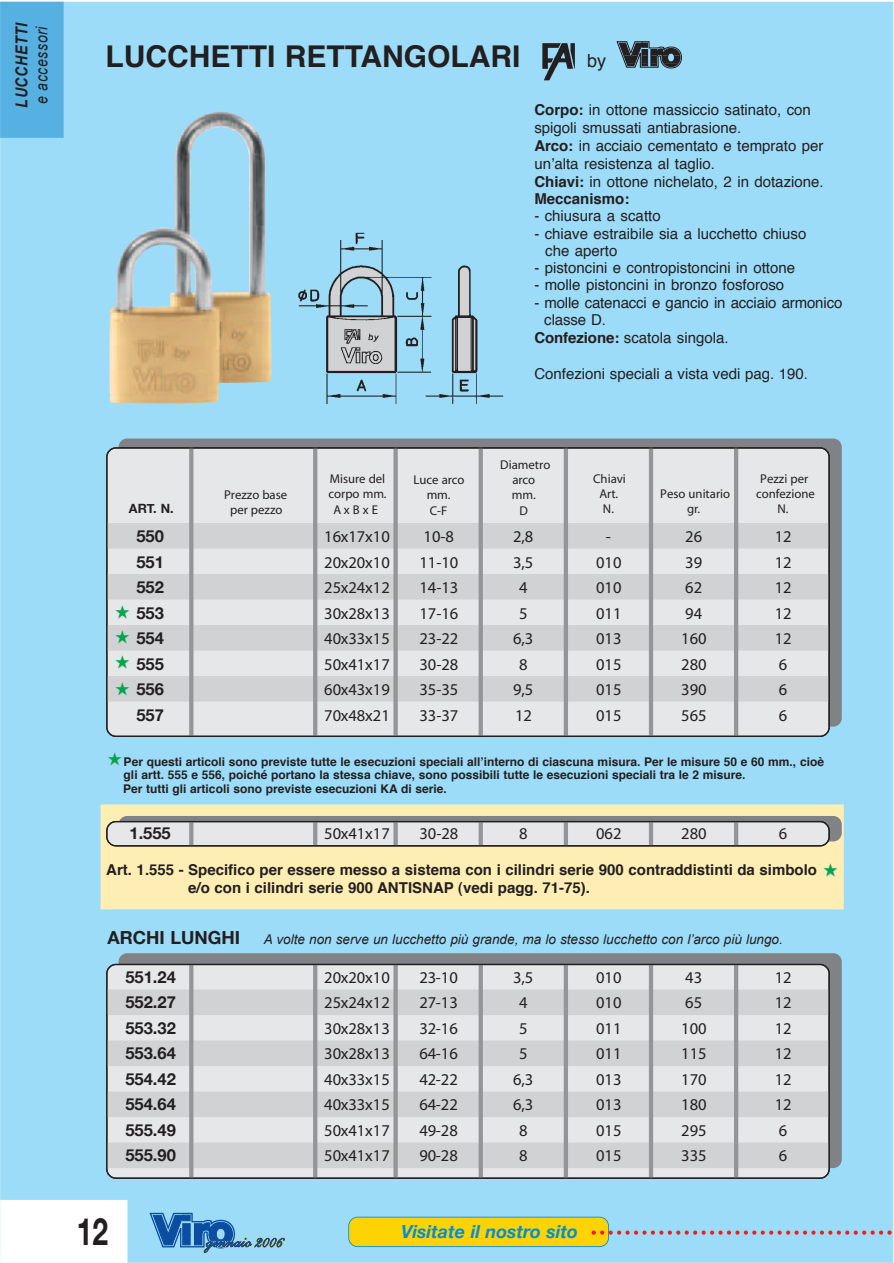
<style>
.page{position:relative;width:894px;height:1263px;background:#fff}
.page>*{position:absolute;margin:0;border:0;box-sizing:border-box;transform-origin:0 0}
.t1{font:700 37.5px "Helvetica Neue";color:#231f20;scale:.75 1}
.t2{font:700 30px "Helvetica";color:#231f20}
.t3{font:italic 700 18px "Helvetica Neue";color:#008fd5}
.t4{font:700 18px "Helvetica Neue";color:#231f20}
.t5{font:18px "Helvetica";color:#231f20}
.t6{font:condensed 16.5px/25.5px "Helvetica";color:#231f20}
.t7{font:700 16.5px/25.5px "Helvetica Neue";color:#231f20;text-align:justify}
.t8{font:italic 16.5px "Arial";color:#231f20;scale:.85 1}
.t9{font:italic 700 16.5px "Arial";color:#231f20;scale:.85 1}
.t10{font:15px/17.9px "Helvetica";color:#231f20}
.t11{font:700 15px/18px "Helvetica";color:#231f20}
.t12{font:italic 13.5px "Arial";color:#231f20}
.t13{font:condensed 12.75px/15.3px "Helvetica";color:#231f20;text-align:center}
.t14{font:700 12.75px "Helvetica Neue";color:#231f20}
.t15{font:700 12px/13.5px "Helvetica";color:#231f20}
.s1{color:#ccc}
.s2{font-weight:700}
</style>
<div class="page">
<div style="left:0;top:2px;width:892px;height:1261px;background:#9cdcf8"></div>
<div style="left:100px;top:804px;width:743px;height:105px;background:#ffeeb4"></div>
<div style="left:0;top:2px;width:64px;height:136px;background:#57b0e2"></div>
<div style="left:0;top:1200px;width:127px;height:63px;background:#fff"></div>
<svg style="left:149px;top:1212px;width:137px;height:42px"></svg>
<svg style="left:348px;top:1217px;width:543px;height:30px"></svg>
<img style="left:109px;top:111px;width:162px;height:293px">
<img style="left:542px;top:43px;width:33px;height:38px">
<svg style="left:616px;top:41px;width:66px;height:28px"></svg>
<img style="left:298px;top:233px;width:206px;height:171px">
<svg style="left:118px;top:953px;width:723px;height:215px;background:#808387"></svg>
<svg style="left:187px;top:960px;width:553px;height:4px;background:#797b7d"></svg>
<svg style="left:106px;top:964px;width:723px;height:215px;background:#d5d6d8"></svg>
<div style="left:118px;top:439px;width:723px;height:288px;background:#808285"></div>
<hr style="left:187px;top:443px;width:553px;height:4px;background:#808285">
<svg style="left:106px;top:447px;width:723px;height:290px;background:#d8d9db"></svg>
<svg style="left:106px;top:816px;width:735px;height:31px;background:#bebebf"></svg>
<p class="t9" style="left:13px;top:108px;width:102px;rotate:-90deg">UL C C H E I TT</p>
<p class="t8" style="left:32px;top:104px;width:94px;rotate:-90deg">e i rossecca</p>
<h2 class="t2" style="left:105px;top:29px;width:416px">LUCCHETTI RETTANGOLARI</h2>
<p class="t5" style="left:587px;top:46px;width:21px">by</p>
<p class="t13" style="left:224px;top:487px;width:65px">Prezzo base</p>
<p class="t14" style="left:129px;top:500px;width:46px">ART. N.</p>
<p class="t13" style="left:230px;top:503px;width:54px">per pezzo</p>
<p class="t7" style="left:136px;top:523px;width:29px">550<br>551<br>552</p>
<p class="t7" style="left:115px;top:600px;width:50px"><span class="s1">★</span> 553</p>
<p class="t7" style="left:115px;top:651px;width:50px"><span class="s1">★</span> 555</p>
<p class="t7" style="left:115px;top:676px;width:50px"><span class="s1">★</span> 556</p>
<p class="t7" style="left:115px;top:625px;width:50px"><span class="s1">★</span> 554</p>
<p class="t7" style="left:136px;top:702px;width:29px">557</p>
<p class="t13" style="left:328px;top:472px;width:60px">Misure del corpo mm.<br><span class="s2">A</span>xBxE</p>
<p class="t6" style="left:324px;top:525px;width:67px;text-align:justify"><span class="s2">16</span>x17x10<br><span class="s2">20</span>x20x10<br><span class="s2">25</span>x24x12<br><span class="s2">30</span>x28x13<br><span class="s2">40</span>x33x15<br><span class="s2">50</span>x41x17<br><span class="s2">60</span>x43x19<br><span class="s2">70</span>x48x21</p>
<p class="t13" style="left:413px;top:473px;width:52px">Luce arco mm.<br>C-F</p>
<p class="t6" style="left:419px;top:525px;width:40px">10-8<br>11-10<br>14-13<br>17-16<br>23-22<br>30-28<br>35-35<br>33-37</p>
<p class="t10" style="left:534px;top:100px;width:291px"><span class="s2">Corpo:</span> in ottone massiccio satinato, con spigoli smussati antiabrasione.<br><span class="s2">Arco:</span> in acciaio cementato e temprato per un’alta resistenza al taglio.<br><span class="s2">Chiavi:</span> in ottone nichelato, 2 in dotazione.<br><span class="s2">Meccanismo:</span></p>
<p class="t10" style="left:534px;top:207px;width:128px">- chiusura a scatto</p>
<p class="t10" style="left:545px;top:224px;width:262px;line-height:17.2px;text-indent:-11px">- chiave estraibile sia a lucchetto chiuso che aperto</p>
<p class="t10" style="left:534px;top:258px;width:262px">- pistoncini e contropistoncini in ottone</p>
<p class="t10" style="left:534px;top:276px;width:251px">- molle pistoncini in bronzo fosforoso</p>
<p class="t10" style="left:534px;top:293px;width:309px">- molle catenacci e gancio in acciaio armonico</p>
<p class="t10" style="left:544px;top:310px;width:63px">classe D.</p>
<p class="t10" style="left:534px;top:328px;width:196px"><span class="s2">Confezione:</span> scatola singola.</p>
<p class="t10" style="left:534px;top:364px;width:275px">Confezioni speciali a vista vedi pag. 190.</p>
<p class="t13" style="left:500px;top:457px;width:52px">Diametro arco<br>mm.<br>D</p>
<p class="t6" style="left:512px;top:525px;width:22px;text-align:center">2,8<br>3,5<br>4<br>5<br>6,3<br>8<br>9,5<br>12</p>
<p class="t13" style="left:593px;top:472px;width:34px">Chiavi<br>Art.<br>N.</p>
<p class="t6" style="left:595px;top:525px;width:27px;text-align:center">-<br>010<br>010<br>011<br>013<br>015<br>015<br>015</p>
<p class="t13" style="left:660px;top:487px;width:71px">Peso unitario gr.</p>
<p class="t6" style="left:680px;top:525px;width:27px">26<br>39<br>62<br>94<br>160<br>280<br>390<br>565</p>
<p class="t13" style="left:755px;top:472px;width:60px">Pezzi per confezione<br>N.</p>
<p class="t6" style="left:774px;top:525px;width:18px">12<br>12<br>12<br>12<br>12<br>6<br>6<br>6</p>
<p class="t15" style="left:123px;top:754px;width:702px">Per questi articoli sono previste tutte le esecuzioni speciali all’interno di ciascuna misura. Per le misure 50 e 60 mm., cioè gli artt. 555 e 556, poiché portano la stessa chiave, sono possibili tutte le esecuzioni speciali tra le 2 misure.<br>Per tutti gli articoli sono previste esecuzioni KA di serie.</p>
<p class="t7" style="left:129px;top:820px;width:43px">1.555</p>
<p class="t6" style="left:324px;top:822px;width:67px"><span class="s2">50</span>x41x17</p>
<p class="t6" style="left:419px;top:822px;width:40px">30-28</p>
<p class="t6" style="left:519px;top:822px;width:10px">8</p>
<p class="t6" style="left:595px;top:822px;width:27px">062</p>
<p class="t6" style="left:680px;top:822px;width:27px">280</p>
<p class="t6" style="left:778px;top:822px;width:10px">6</p>
<p class="t11" style="left:188px;top:860px;width:630px;text-indent:-82px">Art. 1.555 - Specifico per essere messo a sistema con i cilindri serie 900 contraddistinti da simbolo e/o con i cilindri serie 900 ANTISNAP (vedi pagg. 71-75).</p>
<p class="t4" style="left:107px;top:926px;width:134px">ARCHI LUNGHI</p>
<p class="t12" style="left:264px;top:931px;width:520px">A volte non serve un lucchetto più grande, ma lo stesso lucchetto con l’arco più lungo.</p>
<p class="t6" style="left:774px;top:965px;width:18px">12<br>12<br>12<br>12<br>12<br>12<br>6<br>6</p>
<p class="t7" style="left:125px;top:964px;width:52px">551.24<br>552.27<br>553.32<br>553.64<br>554.42<br>554.64<br>555.49<br>555.90</p>
<p class="t6" style="left:680px;top:965px;width:27px">43<br>65<br>100<br>115<br>170<br>180<br>295<br>335</p>
<p class="t6" style="left:595px;top:965px;width:27px;text-align:justify">010<br>010<br>011<br>011<br>013<br>013<br>015<br>015</p>
<p class="t6" style="left:512px;top:965px;width:22px;text-align:center">3,5<br>4<br>5<br>5<br>6,3<br>6,3<br>8<br>8</p>
<p class="t6" style="left:419px;top:965px;width:40px;text-align:justify"><span class="s2">23</span>-10<br><span class="s2">27</span>-13<br><span class="s2">32</span>-16<br><span class="s2">64</span>-16<br><span class="s2">42</span>-22<br><span class="s2">64</span>-22<br><span class="s2">49</span>-28<br><span class="s2">90</span>-28</p>
<p class="t6" style="left:324px;top:965px;width:67px;text-align:justify"><span class="s2">20</span>x20x10<br><span class="s2">25</span>x24x12<br><span class="s2">30</span>x28x13<br><span class="s2">30</span>x28x13<br><span class="s2">40</span>x33x15<br><span class="s2">40</span>x33x15<br><span class="s2">50</span>x41x17<br><span class="s2">50</span>x41x17</p>
<h1 class="t1" style="left:77px;top:1209px;width:43px">12</h1>
<p class="t3" style="left:401px;top:1220px;width:178px">Visitate il nostro sito</p>
</div>
